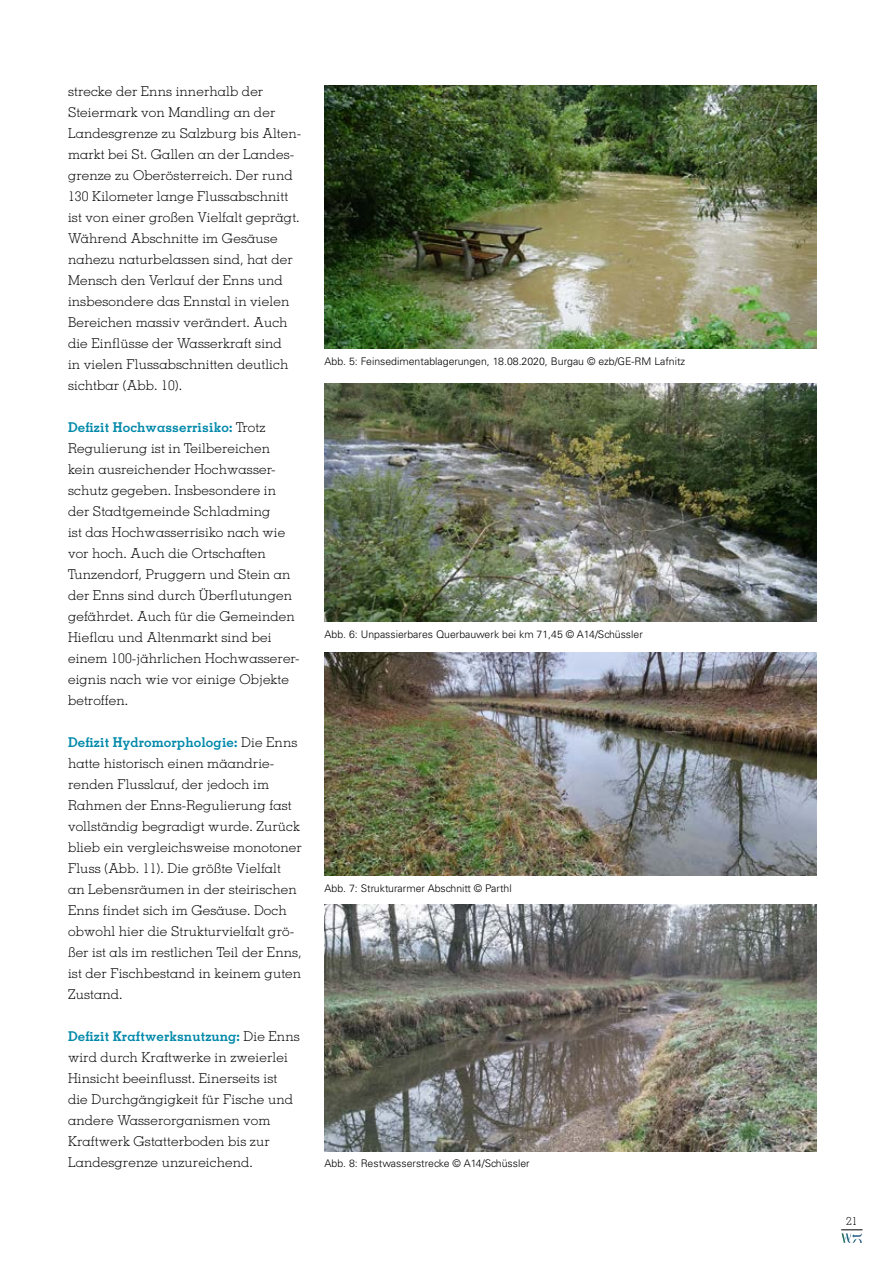
<style>
.page{position:relative;width:893px;height:1263px;background:#fff}
.page>*{position:absolute;margin:0;border:0;box-sizing:border-box;transform-origin:0 0}
.t1{font:300 13.5px/21px "Memphis LT Std";letter-spacing:.01em;color:#000}
.t2{font:300 11.25px "Memphis LT Std";color:#000}
.t3{font:300 10.5px "Univers LT Std";color:#000}
.s1{font-weight:700;color:#0089aa}
</style>
<div class="page">
<img style="left:841px;top:1233px;width:21px;height:10px">
<svg style="left:841px;top:1229px;width:21px;height:1px"></svg>
<img style="left:325px;top:384px;width:491px;height:238px">
<img style="left:325px;top:653px;width:491px;height:222px">
<img style="left:325px;top:904px;width:491px;height:247px">
<img style="left:325px;top:85px;width:491px;height:263px">
<p class="t1" style="left:68px;top:81px;width:235px">strecke der Enns innerhalb der Steiermark von Mandling an der Landesgrenze zu Salzburg bis Alten&shy;markt bei St. Gallen an der Landes&shy;grenze zu Oberösterreich. Der rund 130 Kilometer lange Flussabschnitt ist von einer großen Vielfalt geprägt.<br>Während Abschnitte im Gesäuse nahezu naturbelassen sind, hat der Mensch den Verlauf der Enns und insbesondere das Ennstal in vielen Bereichen massiv verändert. Auch die Einflüsse der Wasserkraft sind<br>in vielen Flussabschnitten deutlich sichtbar (Abb. 10).</p>
<p class="t1" style="left:68px;top:417px;width:232px"><span class="s1">Defizit Hochwasserrisiko:</span> Trotz<br>Regulierung ist in Teilbereichen kein ausreichender Hochwasser&shy;schutz gegeben. Insbesondere in der Stadtgemeinde Schladming<br>ist das Hochwasserrisiko nach wie vor hoch. Auch die Ortschaften<br>Tunzendorf, Pruggern und Stein an der Enns sind durch Überflutungen gefährdet. Auch für die Gemeinden<br>Hieflau und Altenmarkt sind bei einem 100-jährlichen Hochwasserer&shy;eignis nach wie vor einige Objekte betroffen.</p>
<p class="t1" style="left:68px;top:732px;width:235px"><span class="s1">Defizit Hydromorphologie:</span> Die Enns hatte historisch einen mäandrie&shy;renden Flusslauf, der jedoch im Rahmen der Enns-Regulierung fast vollständig begradigt wurde. Zurück blieb ein vergleichsweise monotoner Fluss (Abb. 11). Die größte Vielfalt<br>an Lebensräumen in der steirischen Enns findet sich im Gesäuse. Doch obwohl hier die Strukturvielfalt grö&shy;ßer ist als im restlichen Teil der Enns, ist der Fischbestand in keinem guten Zustand.</p>
<p class="t1" style="left:68px;top:1026px;width:233px"><span class="s1">Defizit Kraftwerksnutzung:</span> Die Enns wird durch Kraftwerke in zweierlei Hinsicht beeinflusst. Einerseits ist die Durchgängigkeit für Fische und andere Wasserorganismen vom Kraftwerk Gstatterboden bis zur Landesgrenze unzureichend.</p>
<p class="t3" style="left:325px;top:355px;width:362px">Abb. 5: Feinsedimentablagerungen, 18.08.2020, Burgau © ezb/GE-RM Lafnitz</p>
<p class="t3" style="left:325px;top:628px;width:320px">Abb. 6: Unpassierbares Querbauwerk bei km 71,45 © A14/Schüssler</p>
<p class="t3" style="left:325px;top:882px;width:189px">Abb. 7: Strukturarmer Abschnitt © Parthl</p>
<p class="t3" style="left:325px;top:1157px;width:207px">Abb. 8: Restwasserstrecke © A14/Schüssler</p>
<p class="t2" style="left:846px;top:1214px;width:13px">21</p>
</div>
